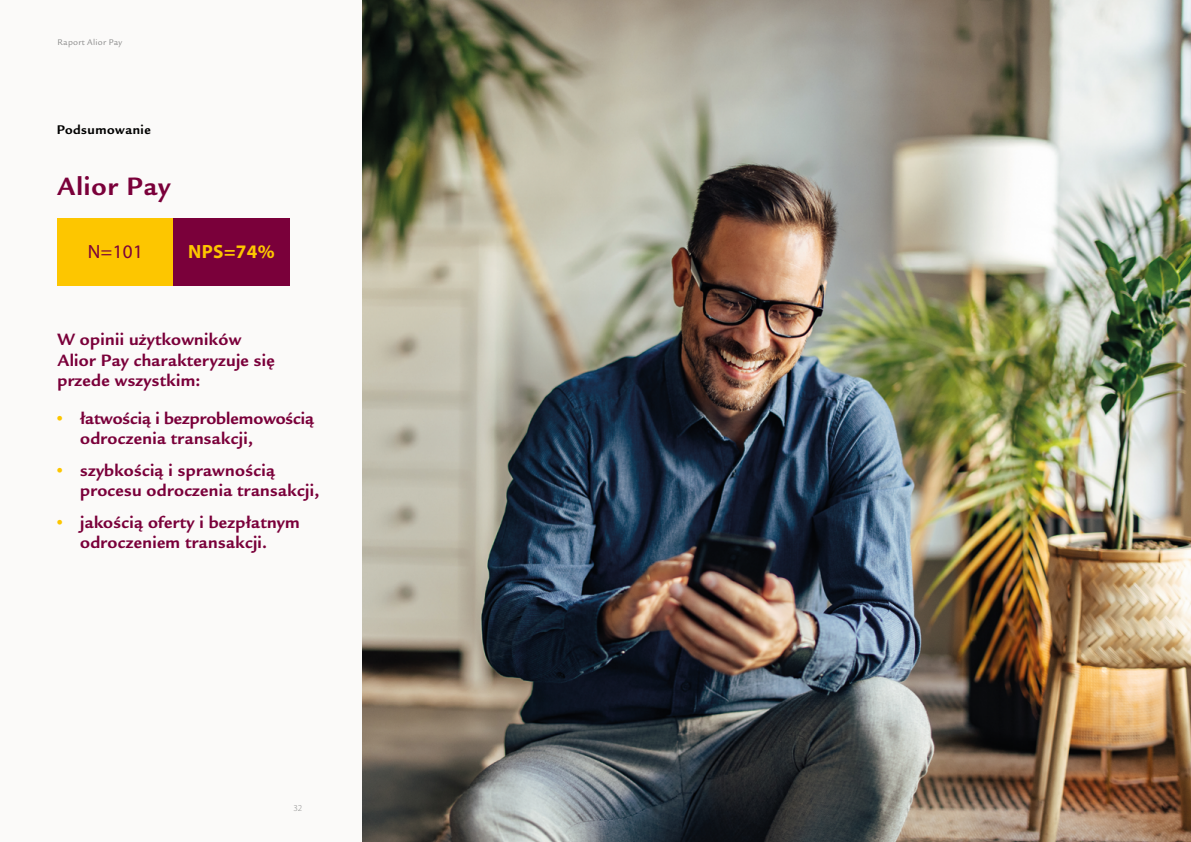
<style>
.page{position:relative;width:1191px;height:842px;background:#fff}
.page>*{position:absolute;margin:0;border:0;box-sizing:border-box;transform-origin:0 0}
.t1{font:700 26px "Legacy Sans EFCEOP";letter-spacing:.04em;color:#7a003a}
.t2{font:700 19.2px "Myriad Pro";color:#fdc600}
.t3{font:19.2px "Myriad Pro";color:#7a003a}
.t4{font:700 17px/20.4px "Legacy Sans EFCEOP";letter-spacing:.02em;color:#7a003a}
.t5{font:700 17px/20.4px "Legacy Sans EFCEOP";color:#7a003a}
.t6{font:700 13px "Legacy Sans EFCEOP";letter-spacing:.04em;color:#000}
.t7{font:300 9px "Myriad Pro";color:#878787}
.t8{font:8.5px "Legacy Sans EFCEOP";letter-spacing:.03em;color:#878787}
.s1{color:#fdc600}
</style>
<div class="page">
<div style="left:0;top:0;width:595px;height:842px;background:#fbfaf9"></div>
<div style="left:57px;top:219px;width:117px;height:67px;background:#fdc600"></div>
<div style="left:173px;top:219px;width:116px;height:67px;background:#7a003a"></div>
<img style="left:363px;top:0;width:828px;height:842px">
<p class="t8" style="left:57px;top:37px;width:66px">Raport Alior Pay</p>
<p class="t6" style="left:57px;top:122px;width:96px">Podsumowanie</p>
<h1 class="t1" style="left:57px;top:170px;width:115px">Alior Pay</h1>
<p class="t3" style="left:88px;top:240px;width:57px">N=101</p>
<p class="t2" style="left:188px;top:239px;width:88px">NPS=74%</p>
<p class="t4" style="left:57px;top:329px;width:219px">W opinii użytkowników<br>Alior Pay charakteryzuje się przede wszystkim:</p>
<p class="t5" style="left:80px;top:408px;width:235px;text-indent:-23px"><span class="s1">•</span> łatwością i bezproblemowością odroczenia transakcji,</p>
<p class="t4" style="left:80px;top:460px;width:241px;text-indent:-23px"><span class="s1">•</span> szybkością i sprawnością procesu odroczenia transakcji,</p>
<p class="t4" style="left:57px;top:512px;width:244px;text-align:center"><span class="s1">•</span> jakością oferty i bezpłatnym odroczeniem transakcji.</p>
<p class="t7" style="left:293px;top:803px;width:10px">32</p>
</div>
